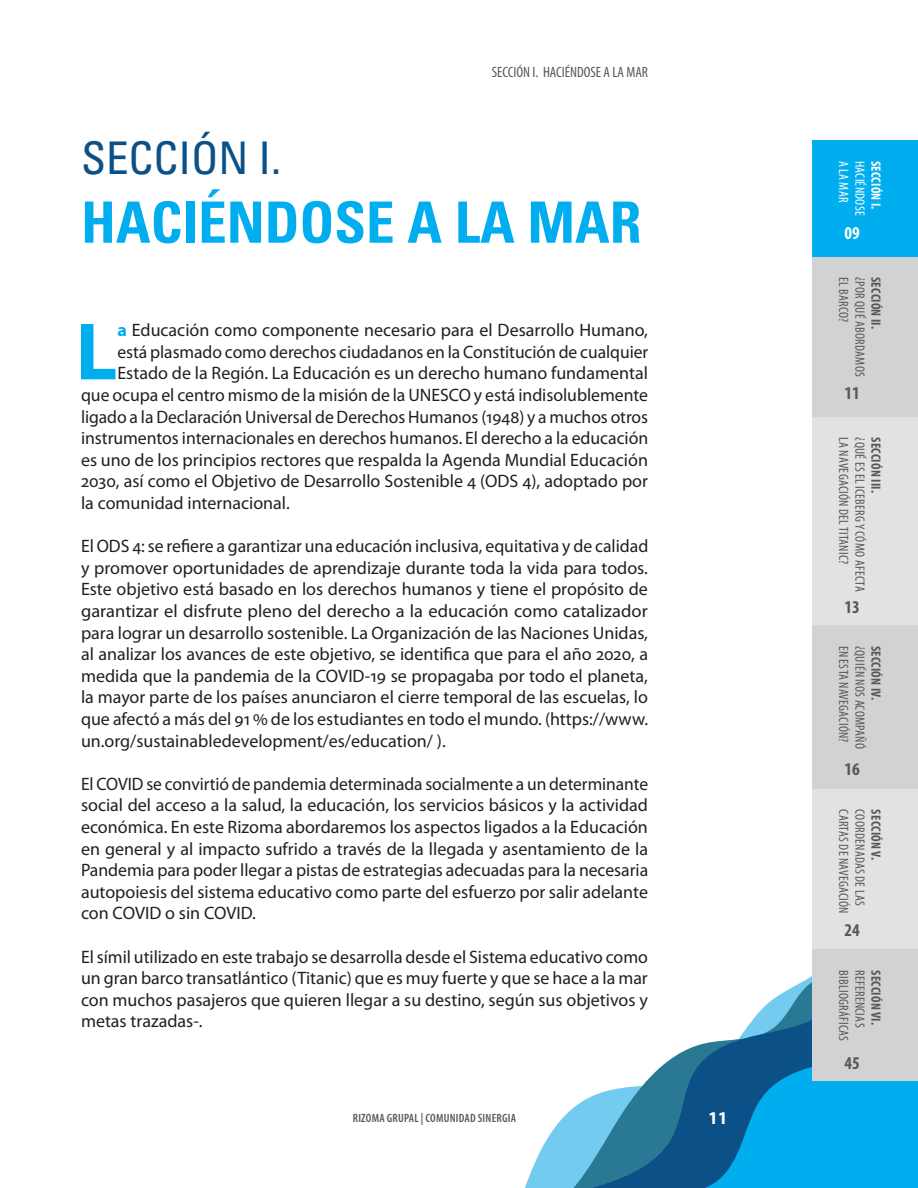
<style>
.page{position:relative;width:918px;height:1188px;background:#fff}
.page>*{position:absolute;margin:0;border:0;box-sizing:border-box;transform-origin:0 0}
.t1{font:700 82.05px "Myriad Pro";color:#00aeef}
.t2{font:700 condensed 57px "Univers LT Std";color:#00aeef}
.t3{font:condensed 45px "Univers LT Std";color:#0b5086}
.t4{font:18px/21.6px "Myriad Pro";color:#231f20;text-align:justify}
.t5{font:700 condensed 18px "Myriad Pro";color:#57585a}
.t6{font:700 18px "Myriad Pro";color:#fff}
.t7{font:700 condensed 18px "Myriad Pro";color:#fff}
.t8{font:condensed 15px "Myriad Pro";color:#57585a}
.t9{font:condensed 13.5px "Myriad Pro";letter-spacing:.02em;color:#57585a}
.t10{font:700 condensed 13.5px "Myriad Pro";letter-spacing:.02em;color:#57585a}
.t11{font:condensed 13.5px "Myriad Pro";letter-spacing:.02em;color:#fff}
.t12{font:700 condensed 13.5px "Myriad Pro";letter-spacing:.02em;color:#fff}
.t13{font:600 condensed 12px "Myriad Pro";letter-spacing:.02em;color:#57585a}
.s1{font-weight:700;color:#00aeef}
</style>
<div class="page">
<svg style="left:525px;top:991px;width:393px;height:197px"></svg>
<div style="left:812px;top:256px;width:106px;height:161px;background:#d1d2d4"></div>
<div style="left:812px;top:417px;width:106px;height:208px;background:#e1e2e4"></div>
<div style="left:812px;top:625px;width:106px;height:164px;background:#d1d2d4"></div>
<div style="left:812px;top:789px;width:106px;height:161px;background:#e1e2e4"></div>
<div style="left:812px;top:950px;width:106px;height:131px;background:#d1d2d4"></div>
<div style="left:812px;top:140px;width:106px;height:116px;background:#00aeef"></div>
<p class="t8" style="left:492px;top:63px;width:158px">SECCIÓN I. HACIÉNDOSE A LA MAR</p>
<h3 class="t3" style="left:81px;top:130px;width:202px">SECCIÓN I.</h3>
<h2 class="t2" style="left:81px;top:187px;width:562px">HACIÉNDOSE A LA MAR</h2>
<h1 class="t1" style="left:75px;top:298px;width:43px">L</h1>
<p class="t4" style="left:117px;top:319px;width:532px"><span class="s1">a</span> Educación como componente necesario para el Desarrollo Humano,</p>
<p class="t4" style="left:117px;top:341px;width:532px">está plasmado como derechos ciudadanos en la Constitución de cualquier</p>
<p class="t4" style="left:117px;top:362px;width:532px">Estado de la Región. La Educación es un derecho humano fundamental</p>
<p class="t4" style="left:81px;top:384px;width:569px">que ocupa el centro mismo de la misión de la UNESCO y está indisolublemente</p>
<p class="t4" style="left:81px;top:405px;width:569px">ligado a la Declaración Universal de Derechos Humanos (1948) y a muchos otros</p>
<p class="t4" style="left:81px;top:427px;width:569px">instrumentos internacionales en derechos humanos. El derecho a la educación</p>
<p class="t4" style="left:81px;top:449px;width:569px">es uno de los principios rectores que respalda la Agenda Mundial Educación</p>
<p class="t4" style="left:81px;top:470px;width:569px">2030, así como el Objetivo de Desarrollo Sostenible 4 (ODS 4), adoptado por</p>
<p class="t4" style="left:81px;top:492px;width:210px">la comunidad internacional.</p>
<p class="t4" style="left:81px;top:535px;width:569px">El ODS 4: se refiere a garantizar una educación inclusiva, equitativa y de calidad y promover oportunidades de aprendizaje durante toda la vida para todos.<br>Este objetivo está basado en los derechos humanos y tiene el propósito de garantizar el disfrute pleno del derecho a la educación como catalizador para lograr un desarrollo sostenible. La Organización de las Naciones Unidas, al analizar los avances de este objetivo, se identifica que para el año 2020, a medida que la pandemia de la COVID-19 se propagaba por todo el planeta, la mayor parte de los países anunciaron el cierre temporal de las escuelas, lo que afectó a más del 91 % de los estudiantes en todo el mundo. (https://www. un.org/sustainabledevelopment/es/education/ ).</p>
<p class="t4" style="left:81px;top:773px;width:569px">El COVID se convirtió de pandemia determinada socialmente a un determinante social del acceso a la salud, la educación, los servicios básicos y la actividad económica. En este Rizoma abordaremos los aspectos ligados a la Educación en general y al impacto sufrido a través de la llegada y asentamiento de la Pandemia para poder llegar a pistas de estrategias adecuadas para la necesaria autopoiesis del sistema educativo como parte del esfuerzo por salir adelante con COVID o sin COVID.</p>
<p class="t4" style="left:81px;top:945px;width:568px">El símil utilizado en este trabajo se desarrolla desde el Sistema educativo como un gran barco transatlántico (Titanic) que es muy fuerte y que se hace a la mar con muchos pasajeros que quieren llegar a su destino, según sus objetivos y metas trazadas-.</p>
<p class="t13" style="left:353px;top:1110px;width:165px">RIZOMA GRUPAL | COMUNIDAD SINERGIA</p>
<p class="t6" style="left:708px;top:1106px;width:21px">11</p>
<p class="t11" style="left:852px;top:161px;width:43px;rotate:90deg">A LA MAR</p>
<p class="t11" style="left:868px;top:161px;width:56px;rotate:90deg">HACIÉNDOSE</p>
<p class="t12" style="left:884px;top:161px;width:50px;rotate:90deg">SECCIÓN I.</p>
<p class="t7" style="left:844px;top:221px;width:17px">09</p>
<p class="t9" style="left:852px;top:277px;width:47px;rotate:90deg">EL BARCO?</p>
<p class="t9" style="left:868px;top:277px;width:101px;rotate:90deg">¿POR QUÉ ABORDAMOS</p>
<p class="t10" style="left:884px;top:277px;width:54px;rotate:90deg">SECCIÓN II.</p>
<p class="t5" style="left:844px;top:382px;width:17px">11</p>
<p class="t9" style="left:852px;top:437px;width:128px;rotate:90deg">LA NAVEGACIÓN DEL TITANIC?</p>
<p class="t9" style="left:868px;top:437px;width:156px;rotate:90deg">¿QUÉ ES EL ICEBERG Y CÓMO AFECTA</p>
<p class="t10" style="left:884px;top:437px;width:57px;rotate:90deg">SECCIÓN III.</p>
<p class="t5" style="left:844px;top:596px;width:17px">13</p>
<p class="t9" style="left:852px;top:646px;width:98px;rotate:90deg">EN ESTA NAVEGACIÓN?</p>
<p class="t9" style="left:868px;top:646px;width:105px;rotate:90deg">¿QUIÉN NOS ACOMPAÑÓ</p>
<p class="t10" style="left:884px;top:646px;width:56px;rotate:90deg">SECCIÓN IV.</p>
<p class="t5" style="left:844px;top:758px;width:17px">16</p>
<p class="t9" style="left:852px;top:809px;width:106px;rotate:90deg">CARTAS DE NAVEGACIÓN</p>
<p class="t9" style="left:868px;top:809px;width:98px;rotate:90deg">COORDENADAS DE LAS</p>
<p class="t10" style="left:884px;top:809px;width:52px;rotate:90deg">SECCIÓN V.</p>
<p class="t5" style="left:844px;top:919px;width:17px">24</p>
<p class="t9" style="left:852px;top:970px;width:73px;rotate:90deg">BIBLIOGRÁFICAS</p>
<p class="t9" style="left:868px;top:970px;width:59px;rotate:90deg">REFERENCIAS</p>
<p class="t10" style="left:884px;top:970px;width:56px;rotate:90deg">SECCIÓN VI.</p>
<p class="t5" style="left:844px;top:1051px;width:17px">45</p>
</div>
